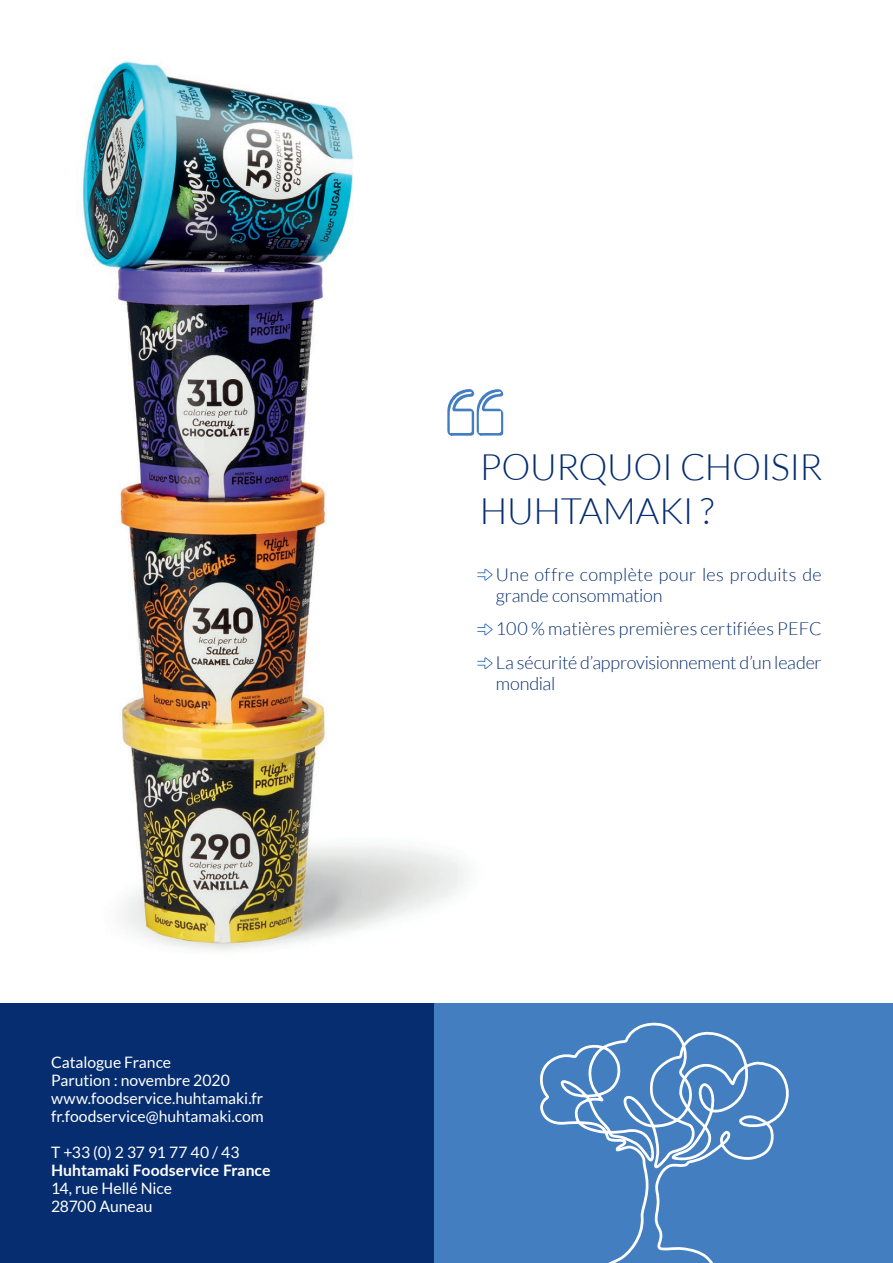
<style>
.page{position:relative;width:893px;height:1263px;background:#fff}
.page>*{position:absolute;margin:0;border:0;box-sizing:border-box;transform-origin:0 0}
.BC_address{font:300 36.45px/43.8px "Lato";letter-spacing:-.01em;color:#052d6f}
.BC_address-2{font:300 18px/21px "Lato";color:#052d6f}
.BC_address-3{font:15.75px "Lato";letter-spacing:-.005em;color:#fff}
.BC_address-4{font:700 15.75px "Lato";letter-spacing:.005em;color:#fff}
</style>
<div class="page">
<img style="left:82px;top:61px;width:383px;height:889px">
<svg style="left:477px;top:568px;width:16px;height:13px"></svg>
<svg style="left:477px;top:623px;width:16px;height:13px"></svg>
<svg style="left:477px;top:657px;width:16px;height:13px"></svg>
<div style="left:434px;top:1003px;width:459px;height:260px;background:#437ec1"></div>
<div style="left:0;top:1003px;width:434px;height:260px;background:#052d6f"></div>
<svg style="left:540px;top:1022px;width:249px;height:241px"></svg>
<svg style="left:447px;top:389px;width:57px;height:47px"></svg>
<p class="BC_address-3" style="left:51px;top:1053px;width:122px">Catalogue France</p>
<p class="BC_address-3" style="left:51px;top:1071px;width:180px">Parution : novembre 2020</p>
<p class="BC_address-3" style="left:51px;top:1089px;width:214px">www.foodservice.huhtamaki.fr</p>
<p class="BC_address-3" style="left:51px;top:1107px;width:214px">fr.foodservice@huhtamaki.com</p>
<p class="BC_address-3" style="left:51px;top:1143px;width:190px">T +33 (0) 2 37 91 77 40 / 43</p>
<p class="BC_address-4" style="left:51px;top:1158px;width:221px">Huhtamaki Foodservice France</p>
<p class="BC_address-3" style="left:51px;top:1179px;width:122px">14, rue Hellé Nice</p>
<p class="BC_address-3" style="left:51px;top:1197px;width:103px">28700 Auneau</p>
<p class="BC_address" style="left:480px;top:445px;width:344px">POURQUOI CHOISIR<br>HUHTAMAKI ?</p>
<p class="BC_address-2" style="left:496px;top:564px;width:327px">Une offre complète pour les produits de grande consommation</p>
<p class="BC_address-2" style="left:496px;top:618px;width:327px">100 % matières premières certifiées PEFC</p>
<p class="BC_address-2" style="left:496px;top:652px;width:327px">La sécurité d’approvisionnement d’un leader mondial</p>
</div>
